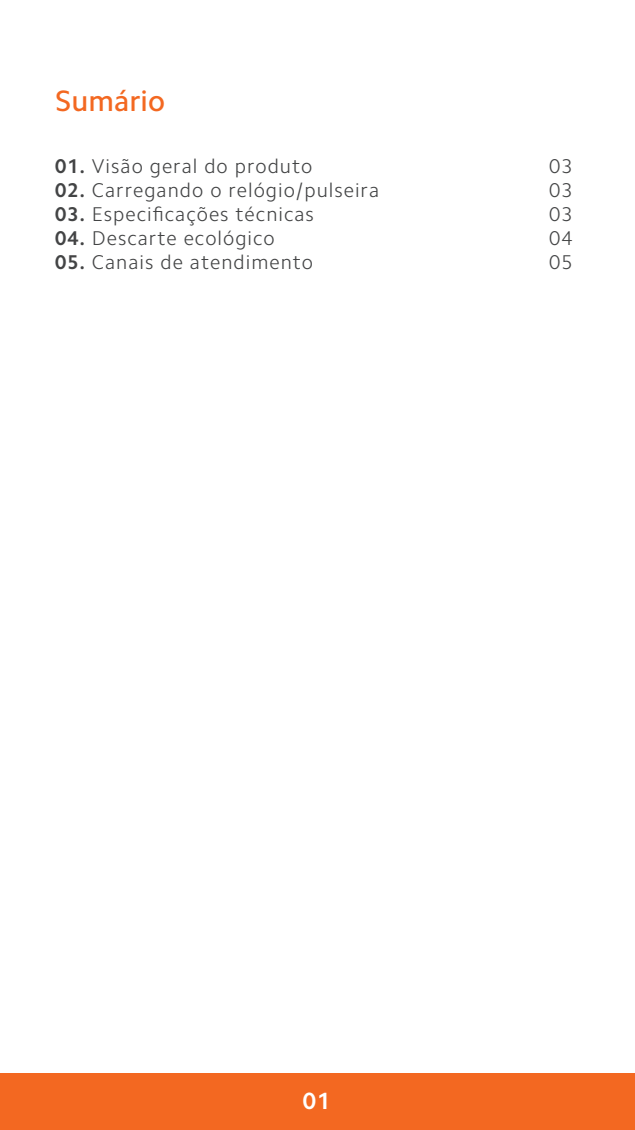
<style>
.page{position:relative;width:635px;height:1130px;background:#fff}
.page>*{position:absolute;margin:0;border:0;box-sizing:border-box;transform-origin:0 0}
.t1{font:500 29.6px "Camphor Pro";color:#f36821}
.t2{font:700 23.6px "Camphor Pro";color:#fff}
.t3{font:300 20px/24px "Camphor Pro";letter-spacing:.05em;color:#434445;text-align:justify}
.s1{font-weight:700}
</style>
<div class="page">
<div style="left:0;top:1073px;width:635px;height:56px;background:#f36821"></div>
<h1 class="t1" style="left:55px;top:83px;width:111px">Sumário</h1>
<p class="t3" style="left:55px;top:154px;width:259px"><span class="s1">01.</span> Visão geral do produto</p>
<p class="t3" style="left:55px;top:178px;width:325px"><span class="s1">02.</span> Carregando o relógio/pulseira</p>
<p class="t3" style="left:55px;top:202px;width:260px"><span class="s1">03.</span> Especificações técnicas</p>
<p class="t3" style="left:55px;top:226px;width:221px"><span class="s1">04.</span> Descarte ecológico</p>
<p class="t3" style="left:55px;top:250px;width:259px"><span class="s1">05.</span> Canais de atendimento</p>
<p class="t3" style="left:549px;top:154px;width:25px">03<br>03<br>03<br>04<br>05</p>
<p class="t2" style="left:303px;top:1087px;width:29px">01</p>
</div>
